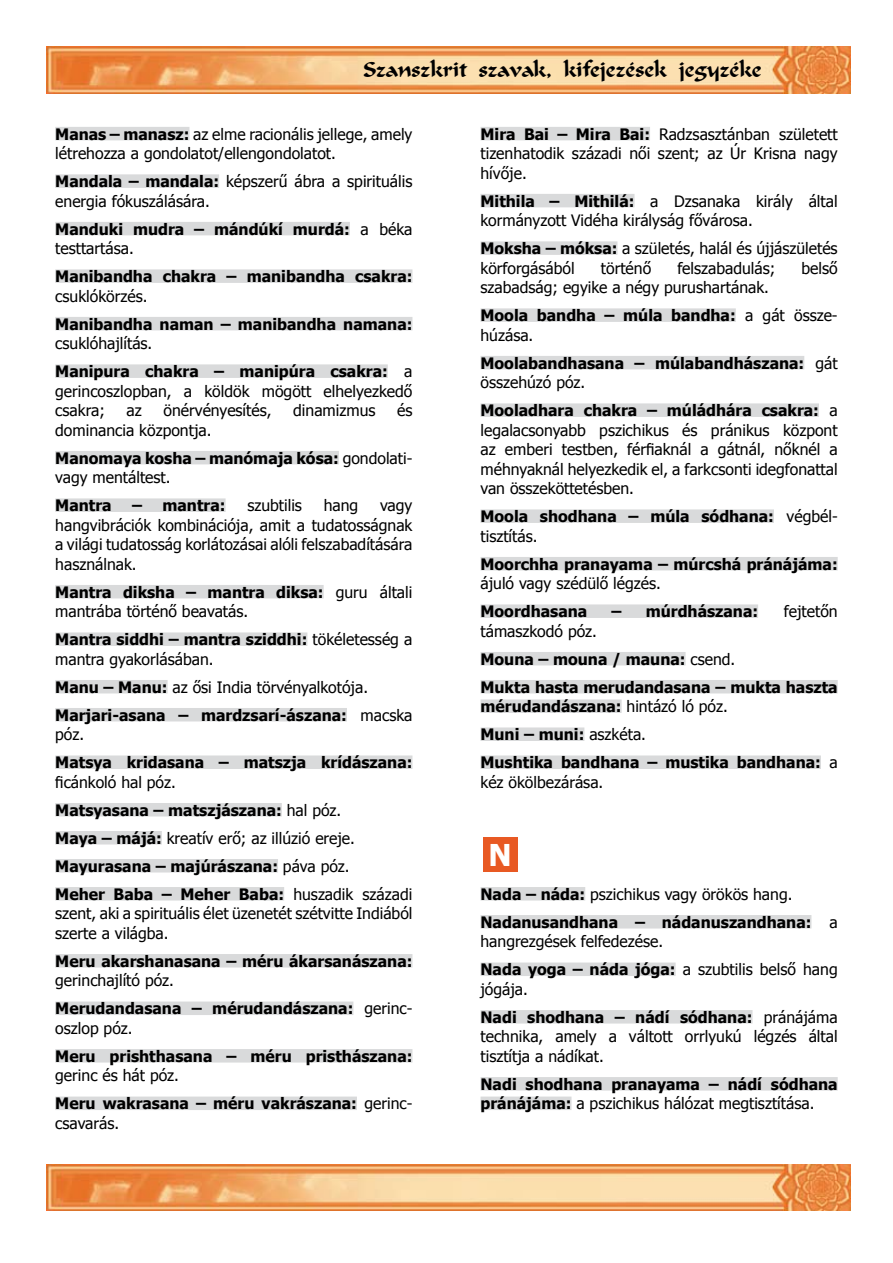
<style>
.page{position:relative;width:893px;height:1263px;background:#fff}
.page>*{position:absolute;margin:0;border:0;box-sizing:border-box;transform-origin:0 0}
.t1{font:700 30px "Tahoma";color:#fff}
.t2{font:21px "Merlin";letter-spacing:-.01em;color:#000}
.t3{font:15.75px/19.5px "Tahoma";color:#000}
.t4{font:700 15.75px/28px "Tahoma";color:#000}
.s1{font-weight:700}
.s2{font-weight:400}
</style>
<div class="page">
<img style="left:47px;top:47px;width:803px;height:46px">
<img style="left:47px;top:1164px;width:803px;height:47px">
<div style="left:55px;top:127px;width:134px;height:13px;background:#d9dadb"></div>
<div style="left:55px;top:174px;width:164px;height:14px;background:#d9dadb"></div>
<div style="left:55px;top:222px;width:295px;height:13px;background:#d9dadb"></div>
<div style="left:55px;top:269px;width:357px;height:14px;background:#d9dadb"></div>
<div style="left:55px;top:317px;width:357px;height:13px;background:#d9dadb"></div>
<div style="left:55px;top:364px;width:333px;height:14px;background:#d9dadb"></div>
<div style="left:55px;top:451px;width:284px;height:13px;background:#d9dadb"></div>
<div style="left:55px;top:498px;width:171px;height:14px;background:#d9dadb"></div>
<div style="left:55px;top:585px;width:269px;height:13px;background:#d9dadb"></div>
<div style="left:55px;top:632px;width:252px;height:14px;background:#d9dadb"></div>
<div style="left:55px;top:680px;width:113px;height:13px;background:#d9dadb"></div>
<div style="left:55px;top:708px;width:292px;height:13px;background:#d9dadb"></div>
<div style="left:55px;top:755px;width:357px;height:14px;background:#d9dadb"></div>
<div style="left:55px;top:803px;width:227px;height:13px;background:#d9dadb"></div>
<div style="left:55px;top:831px;width:107px;height:13px;background:#d9dadb"></div>
<div style="left:55px;top:859px;width:223px;height:13px;background:#d9dadb"></div>
<div style="left:55px;top:887px;width:229px;height:13px;background:#d9dadb"></div>
<div style="left:55px;top:954px;width:357px;height:13px;background:#d9dadb"></div>
<div style="left:55px;top:1001px;width:298px;height:14px;background:#d9dadb"></div>
<div style="left:55px;top:1049px;width:357px;height:13px;background:#d9dadb"></div>
<div style="left:55px;top:1096px;width:302px;height:14px;background:#d9dadb"></div>
<div style="left:480px;top:127px;width:170px;height:13px;background:#d9dadb"></div>
<div style="left:480px;top:194px;width:154px;height:13px;background:#d9dadb"></div>
<div style="left:480px;top:241px;width:137px;height:14px;background:#d9dadb"></div>
<div style="left:480px;top:308px;width:256px;height:14px;background:#d9dadb"></div>
<div style="left:480px;top:356px;width:324px;height:13px;background:#d9dadb"></div>
<div style="left:480px;top:403px;width:339px;height:14px;background:#d9dadb"></div>
<div style="left:480px;top:509px;width:294px;height:14px;background:#d9dadb"></div>
<div style="left:480px;top:557px;width:358px;height:13px;background:#d9dadb"></div>
<div style="left:480px;top:604px;width:278px;height:14px;background:#d9dadb"></div>
<div style="left:480px;top:652px;width:206px;height:13px;background:#d9dadb"></div>
<div style="left:480px;top:680px;width:358px;height:13px;background:#d9dadb"></div>
<div style="left:480px;top:699px;width:142px;height:14px;background:#d9dadb"></div>
<div style="left:480px;top:727px;width:104px;height:14px;background:#d9dadb"></div>
<div style="left:480px;top:755px;width:341px;height:14px;background:#d9dadb"></div>
<div style="left:480px;top:887px;width:105px;height:13px;background:#d9dadb"></div>
<div style="left:480px;top:915px;width:331px;height:13px;background:#d9dadb"></div>
<div style="left:480px;top:962px;width:196px;height:14px;background:#d9dadb"></div>
<div style="left:480px;top:1010px;width:272px;height:13px;background:#d9dadb"></div>
<div style="left:480px;top:1077px;width:358px;height:13px;background:#d9dadb"></div>
<div style="left:480px;top:1096px;width:91px;height:14px;background:#d9dadb"></div>
<div style="left:483px;top:838px;width:34px;height:34px;background:#e85923"></div>
<h2 class="t2" style="left:363px;top:57px;width:401px">Szanszkrit szavak, kifejezések jegyzéke</h2>
<p class="t3" style="left:55px;top:123px;width:359px"><span class="s1">Manas – manasz:</span> az elme racionális jellege, amely létrehozza a gondolatot/ellengondolatot.</p>
<p class="t3" style="left:55px;top:171px;width:359px"><span class="s1">Mandala – mandala:</span> képszerű ábra a spirituális energia fókuszálására.</p>
<p class="t4" style="left:55px;top:218px;width:359px;line-height:19.5px">Manduki mudra – mándúkí murdá: <span class="s2">a béka testtartása.</span></p>
<p class="t4" style="left:55px;top:261px;width:359px">Manibandha chakra – manibandha csakra:</p>
<p class="t3" style="left:55px;top:285px;width:94px">csuklókörzés.</p>
<p class="t4" style="left:55px;top:309px;width:359px">Manibandha naman – manibandha namana:</p>
<p class="t4" style="left:55px;top:328px;width:359px"><span class="s2">csuklóhajlítás.<br></span>Manipura chakra – manipúra csakra: <span class="s2">a</span></p>
<p class="t3" style="left:55px;top:380px;width:359px">gerincoszlopban, a köldök mögött elhelyezkedő csakra;</p>
<p class="t3" style="left:127px;top:400px;width:17px">az</p>
<p class="t3" style="left:164px;top:400px;width:110px">önérvényesítés,</p>
<p class="t3" style="left:293px;top:400px;width:84px">dinamizmus</p>
<p class="t3" style="left:397px;top:400px;width:17px">és</p>
<p class="t3" style="left:55px;top:415px;width:357px;line-height:28px">dominancia központja.<br><span class="s1">Manomaya kosha – manómaja kósa:</span> gondolati-</p>
<p class="t3" style="left:55px;top:467px;width:117px">vagy mentáltest.</p>
<p class="t4" style="left:55px;top:490px;width:58px">Mantra</p>
<p class="t4" style="left:132px;top:490px;width:95px">– mantra:</p>
<p class="t3" style="left:247px;top:495px;width:56px">szubtilis</p>
<p class="t3" style="left:324px;top:495px;width:36px">hang</p>
<p class="t3" style="left:55px;top:495px;width:359px;text-align:justify;text-indent:325px">vagy hangvibrációk kombinációja, amit a tudatosságnak a világi tudatosság korlátozásai alóli felszabadítására használnak.</p>
<p class="t3" style="left:55px;top:581px;width:359px"><span class="s1">Mantra diksha – mantra diksa:</span> guru általi mantrába történő beavatás.</p>
<p class="t3" style="left:55px;top:629px;width:359px"><span class="s1">Mantra siddhi – mantra sziddhi:</span> tökéletesség a mantra gyakorlásában.</p>
<p class="t4" style="left:55px;top:672px;width:359px">Manu – Manu: <span class="s2">az ősi India törvényalkotója.<br></span>Marjari-asana – mardzsarí-ászana: <span class="s2">macska</span></p>
<p class="t3" style="left:55px;top:724px;width:31px">póz.</p>
<p class="t4" style="left:55px;top:747px;width:359px">Matsya kridasana – matszja krídászana:</p>
<p class="t4" style="left:55px;top:767px;width:359px"><span class="s2">ficánkoló hal póz.<br></span>Matsyasana – matszjászana: <span class="s2">hal póz.<br></span>Maya – májá: <span class="s2">kreatív erő; az illúzió ereje.<br></span>Mayurasana – majúrászana: <span class="s2">páva póz.<br></span>Meher Baba – Meher Baba: <span class="s2">huszadik századi</span></p>
<p class="t3" style="left:55px;top:903px;width:359px">szent, aki a spirituális élet üzenetét szétvitte Indiából szerte a világba.</p>
<p class="t4" style="left:55px;top:946px;width:359px">Meru akarshanasana – méru ákarsanászana:</p>
<p class="t4" style="left:55px;top:965px;width:359px"><span class="s2">gerinchajlító póz.<br></span>Merudandasana – mérudandászana: <span class="s2">gerinc-</span></p>
<p class="t3" style="left:55px;top:1017px;width:79px">oszlop póz.</p>
<p class="t4" style="left:55px;top:1041px;width:359px">Meru prishthasana – méru pristhászana:</p>
<p class="t4" style="left:55px;top:1060px;width:359px"><span class="s2">gerinc és hát póz.<br></span>Meru wakrasana – méru vakrászana: <span class="s2">gerinc-</span></p>
<p class="t3" style="left:55px;top:1112px;width:66px">csavarás.</p>
<p class="t3" style="left:480px;top:123px;width:359px;text-align:justify"><span class="s1">Mira Bai – Mira Bai:</span> Radzsasztánban született tizenhatodik századi női szent; az Úr Krisna nagy hívője.</p>
<p class="t3" style="left:480px;top:190px;width:359px"><span class="s1">Mithila – Mithilá:</span> a Dzsanaka király által kormányzott Vidéha királyság fővárosa.</p>
<p class="t3" style="left:480px;top:238px;width:359px"><span class="s1">Moksha – móksa:</span> a születés, halál és újjászületés körforgásából</p>
<p class="t3" style="left:601px;top:257px;width:52px">történő</p>
<p class="t3" style="left:677px;top:257px;width:99px">felszabadulás;</p>
<p class="t3" style="left:801px;top:257px;width:38px">belső</p>
<p class="t3" style="left:480px;top:273px;width:357px;line-height:28px">szabadság; egyike a négy purushartának.<br><span class="s1">Moola bandha – múla bandha:</span> a gát össze-</p>
<p class="t4" style="left:480px;top:320px;width:359px"><span class="s2">húzása.<br></span>Moolabandhasana – múlabandhászana: <span class="s2">gát</span></p>
<p class="t4" style="left:480px;top:367px;width:359px"><span class="s2">összehúzó póz.<br></span>Mooladhara chakra – múládhára csakra: <span class="s2">a</span></p>
<p class="t3" style="left:480px;top:419px;width:359px;text-align:justify">legalacsonyabb pszichikus és pránikus központ az emberi testben, férfiaknál a gátnál, nőknél a méhnyaknál helyezkedik el, a farkcsonti idegfonattal van összeköttetésben.</p>
<p class="t4" style="left:480px;top:506px;width:357px;line-height:19.5px">Moola shodhana – múla sódhana: <span class="s2">végbél&shy;tisztítás.</span></p>
<p class="t4" style="left:480px;top:549px;width:359px">Moorchha pranayama – múrcshá pránájáma:</p>
<p class="t3" style="left:480px;top:573px;width:182px">ájuló vagy szédülő légzés.</p>
<p class="t4" style="left:480px;top:596px;width:108px">Moordhasana</p>
<p class="t4" style="left:611px;top:596px;width:148px">– múrdhászana:</p>
<p class="t3" style="left:784px;top:601px;width:55px">fejtetőn</p>
<p class="t4" style="left:480px;top:616px;width:359px"><span class="s2">támaszkodó póz.<br></span>Mouna – mouna / mauna: <span class="s2">csend.<br></span>Mukta hasta merudandasana – mukta haszta</p>
<p class="t4" style="left:480px;top:691px;width:359px">mérudandászana: <span class="s2">hintázó ló póz.<br></span>Muni – muni: <span class="s2">aszkéta.<br></span>Mushtika bandhana – mustika bandhana: <span class="s2">a</span></p>
<p class="t3" style="left:480px;top:771px;width:124px">kéz ökölbezárása.</p>
<h1 class="t1" style="left:488px;top:834px;width:25px">N</h1>
<p class="t4" style="left:480px;top:879px;width:359px">Nada – náda: <span class="s2">pszichikus vagy örökös hang.<br></span>Nadanusandhana – nádanuszandhana: <span class="s2">a</span></p>
<p class="t3" style="left:480px;top:927px;width:359px;line-height:28px">hangrezgések felfedezése.<br><span class="s1">Nada yoga – náda jóga:</span> a szubtilis belső hang</p>
<p class="t4" style="left:480px;top:974px;width:359px"><span class="s2">jógája.<br></span>Nadi shodhana – nádí sódhana: <span class="s2">pránájáma</span></p>
<p class="t3" style="left:480px;top:1026px;width:359px">technika, amely a váltott orrlyukú légzés által tisztítja a nádíkat.</p>
<p class="t4" style="left:480px;top:1073px;width:359px;line-height:19.5px">Nadi shodhana pranayama – nádí sódhana pránájáma: <span class="s2">a pszichikus hálózat megtisztítása.</span></p>
</div>
